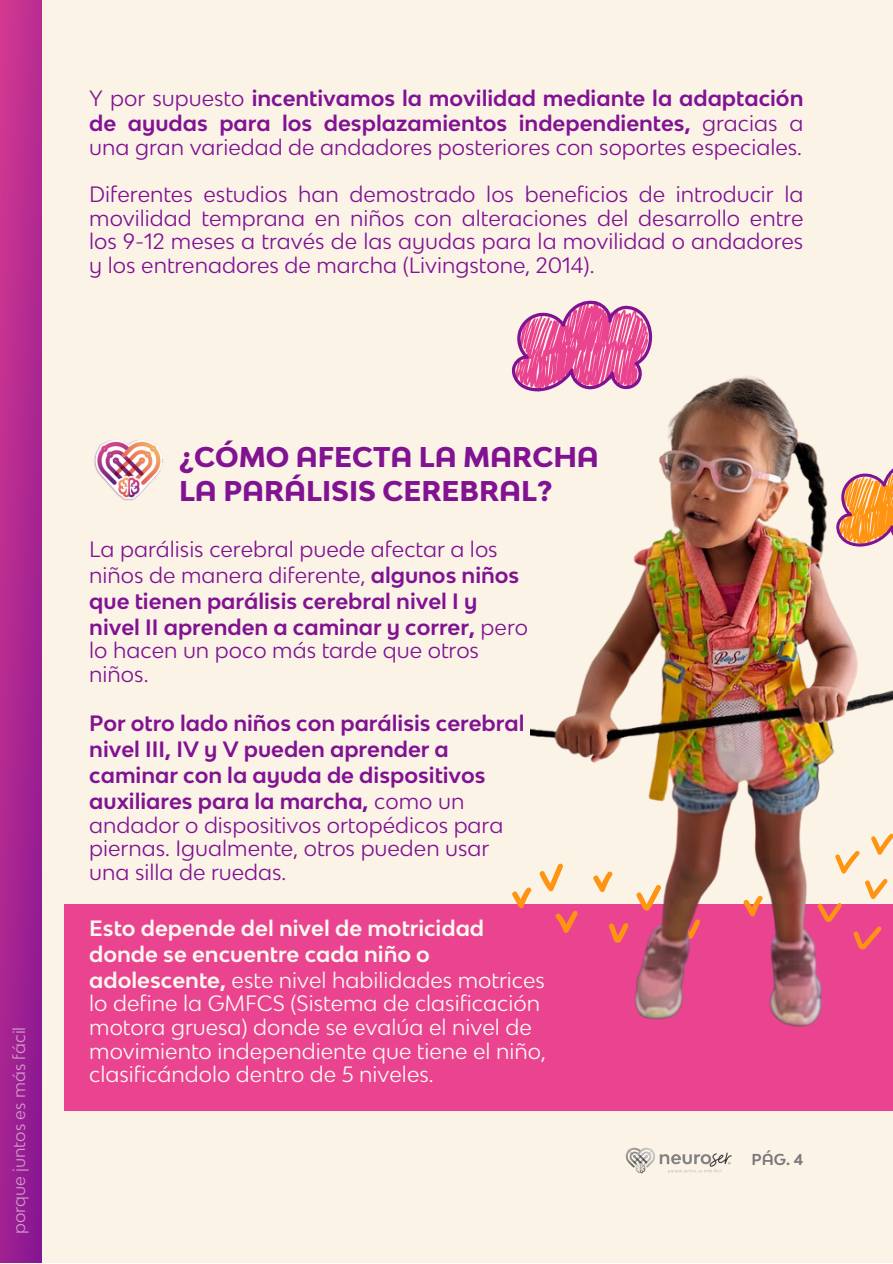
<style>
.page{position:relative;width:893px;height:1264px;background:#fff}
.page>*{position:absolute;margin:0;border:0;box-sizing:border-box;transform-origin:0 0}
.t1{font:800 27px/33.8px "Bw Modelica SS01";color:#811392}
.t2{font:21px/23.5px "Bw Modelica SS01";color:#811392}
.t3{font:700 21px/25.8px "Bw Modelica SS01";color:#811392}
.t4{font:21px/23.5px "Bw Modelica SS01";color:#faf8ee}
.t5{font:700 21px/25.8px "Bw Modelica SS01";color:#faf8ee}
.t6{font:16.35px "Bw Modelica SS01";color:#faf8ee}
.t7{font:700 15px "Bw Modelica SS01";color:#797979}
.s1{font-weight:400}
</style>
<div class="page">
<div style="left:0;top:0;width:892px;height:1262px;background:#fcf3e7"></div>
<div style="left:0;top:0;width:42px;height:1262px;background:linear-gradient(to bottom,#c63391,#921b92)"></div>
<img style="left:625px;top:1147px;width:107px;height:27px">
<img style="left:94px;top:440px;width:69px;height:61px">
<div style="left:65px;top:903px;width:827px;height:207px;background:#ea4390"></div>
<svg style="left:511px;top:887px;width:19px;height:22px"></svg>
<img style="left:530px;top:335px;width:362px;height:692px">
<svg style="left:835px;top:461px;width:57px;height:87px"></svg>
<svg style="left:511px;top:300px;width:141px;height:93px"></svg>
<p class="t3" style="left:89px;top:85px;width:715px"><span class="s1">Y por supuesto</span> incentivamos la movilidad mediante la adaptación de ayudas para los desplazamientos independientes, <span class="s1">gracias a</span></p>
<p class="t2" style="left:89px;top:137px;width:714px">una gran variedad de andadores posteriores con soportes especiales.</p>
<p class="t2" style="left:89px;top:185px;width:715px;text-align:justify">Diferentes estudios han demostrado los beneficios de introducir la movilidad temprana en niños con alteraciones del desarrollo entre los 9-12 meses a través de las ayudas para la movilidad o andadores y los entrenadores de marcha (Livingstone, 2014).</p>
<p class="t6" style="left:13px;top:1234px;width:209px;rotate:-90deg">porque juntos es más fácil</p>
<p class="t1" style="left:179px;top:440px;width:421px">¿CÓMO AFECTA LA MARCHA<br>LA PARÁLISIS CEREBRAL?</p>
<p class="t3" style="left:89px;top:536px;width:440px"><span class="s1">La parálisis cerebral puede afectar a los niños de manera diferente,</span> algunos niños que tienen parálisis cerebral nivel I y nivel II aprenden a caminar y correr, <span class="s1">pero</span></p>
<p class="t2" style="left:89px;top:640px;width:391px">lo hacen un poco más tarde que otros niños.</p>
<p class="t3" style="left:89px;top:710px;width:437px">Por otro lado niños con parálisis cerebral nivel III, IV y V pueden aprender a caminar con la ayuda de dispositivos auxiliares para la marcha, <span class="s1">como un</span></p>
<p class="t2" style="left:89px;top:815px;width:415px">andador o dispositivos ortopédicos para piernas. Igualmente, otros pueden usar una silla de ruedas.</p>
<p class="t5" style="left:89px;top:915px;width:457px">Esto depende del nivel de motricidad donde se encuentre cada niño o adolescente, <span class="s1">este nivel habilidades motrices</span></p>
<p class="t4" style="left:89px;top:993px;width:458px">lo define la GMFCS (Sistema de clasificación motora gruesa) donde se evalúa el nivel de movimiento independiente que tiene el niño, clasificándolo dentro de 5 niveles.</p>
<p class="t7" style="left:751px;top:1150px;width:53px">PÁG. 4</p>
</div>
